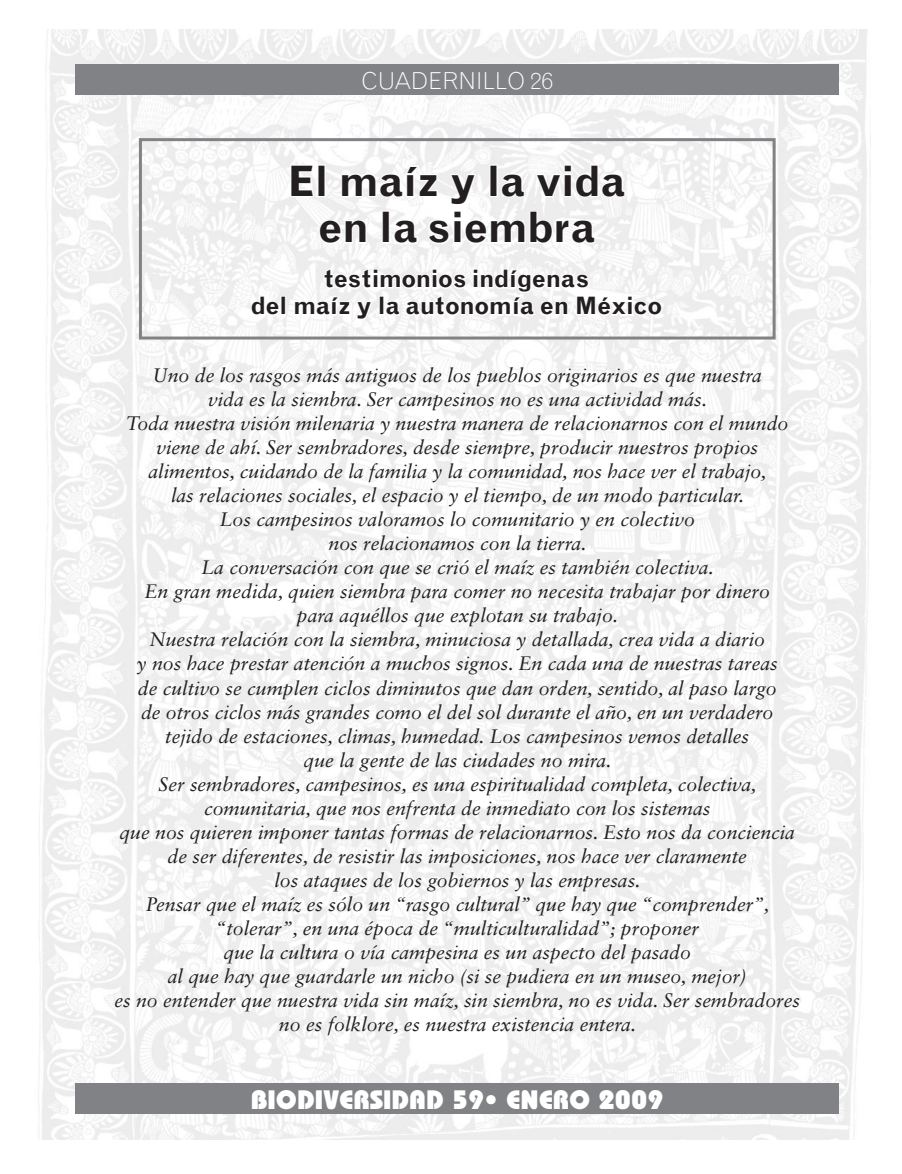
<style>
.page{position:relative;width:902px;height:1174px;background:#fff}
.page>*{position:absolute;margin:0;border:0;box-sizing:border-box;transform-origin:0 0}
.t1{font:700 42px/46.5px "Grotesque";letter-spacing:-.005em;color:#231f20;text-align:center}
.t2{font:800 26.7px "Bauhaus";color:#fff}
.t3{font:700 24px/27px "Grotesque";letter-spacing:-.01em;color:#231f20;text-align:center}
.t4{font:300 23.4px "Grotesque";color:#fff}
.t5{font:19.5px/24px "Sabon Italic Os F";color:#231f20;text-align:center}
</style>
<div class="page">
<div style="left:139px;top:138px;width:636px;height:201px;border:3px solid #808285"></div>
<div style="left:76px;top:65px;width:763px;height:30px;background:#808285"></div>
<svg style="left:289px;top:163px;width:337px;height:82px"></svg>
<svg style="left:250px;top:295px;width:31px;height:22px"></svg>
<svg style="left:293px;top:266px;width:370px;height:55px"></svg>
<div style="left:76px;top:1083px;width:763px;height:30px;background:#808285"></div>
<p class="t4" style="left:362px;top:67px;width:193px">CUADERNILLO 26</p>
<h1 class="t1" style="left:288px;top:158px;width:339px">El maíz y la vida en la siembra</h1>
<p class="t3" style="left:251px;top:265px;width:414px">testimonios indígenas<br>del maíz y la autonomía en México</p>
<p class="t5" style="left:114px;top:363px;width:687px">Uno de los rasgos más antiguos de los pueblos originarios es que nuestra<br>vida es la siembra. Ser campesinos no es una actividad más.<br>Toda nuestra visión milenaria y nuestra manera de relacionarnos con el mundo viene de ahí. Ser sembradores, desde siempre, producir nuestros propios alimentos, cuidando de la familia y la comunidad, nos hace ver el trabajo,<br>las relaciones sociales, el espacio y el tiempo, de un modo particular.<br>Los campesinos valoramos lo comunitario y en colectivo<br>nos relacionamos con la tierra.<br>La conversación con que se crió el maíz es también colectiva.<br>En gran medida, quien siembra para comer no necesita trabajar por dinero<br>para aquéllos que explotan su trabajo.<br>Nuestra relación con la siembra, minuciosa y detallada, crea vida a diario<br>y nos hace prestar atención a muchos signos. En cada una de nuestras tareas<br>de cultivo se cumplen ciclos diminutos que dan orden, sentido, al paso largo<br>de otros ciclos más grandes como el del sol durante el año, en un verdadero<br>tejido de estaciones, climas, humedad. Los campesinos vemos detalles<br>que la gente de las ciudades no mira.<br>Ser sembradores, campesinos, es una espiritualidad completa, colectiva, comunitaria, que nos enfrenta de inmediato con los sistemas<br>que nos quieren imponer tantas formas de relacionarnos. Esto nos da conciencia de ser diferentes, de resistir las imposiciones, nos hace ver claramente<br>los ataques de los gobiernos y las empresas.<br>Pensar que el maíz es sólo un “rasgo cultural” que hay que “comprender”, “tolerar”, en una época de “multiculturalidad”; proponer<br>que la cultura o vía campesina es un aspecto del pasado<br>al que hay que guardarle un nicho (si se pudiera en un museo, mejor)<br>es no entender que nuestra vida sin maíz, sin siembra, no es vida. Ser sembradores no es folklore, es nuestra existencia entera.</p>
<h2 class="t2" style="left:251px;top:1083px;width:415px">BIODIVERSIDAD 59• ENERO 2009</h2>
</div>
